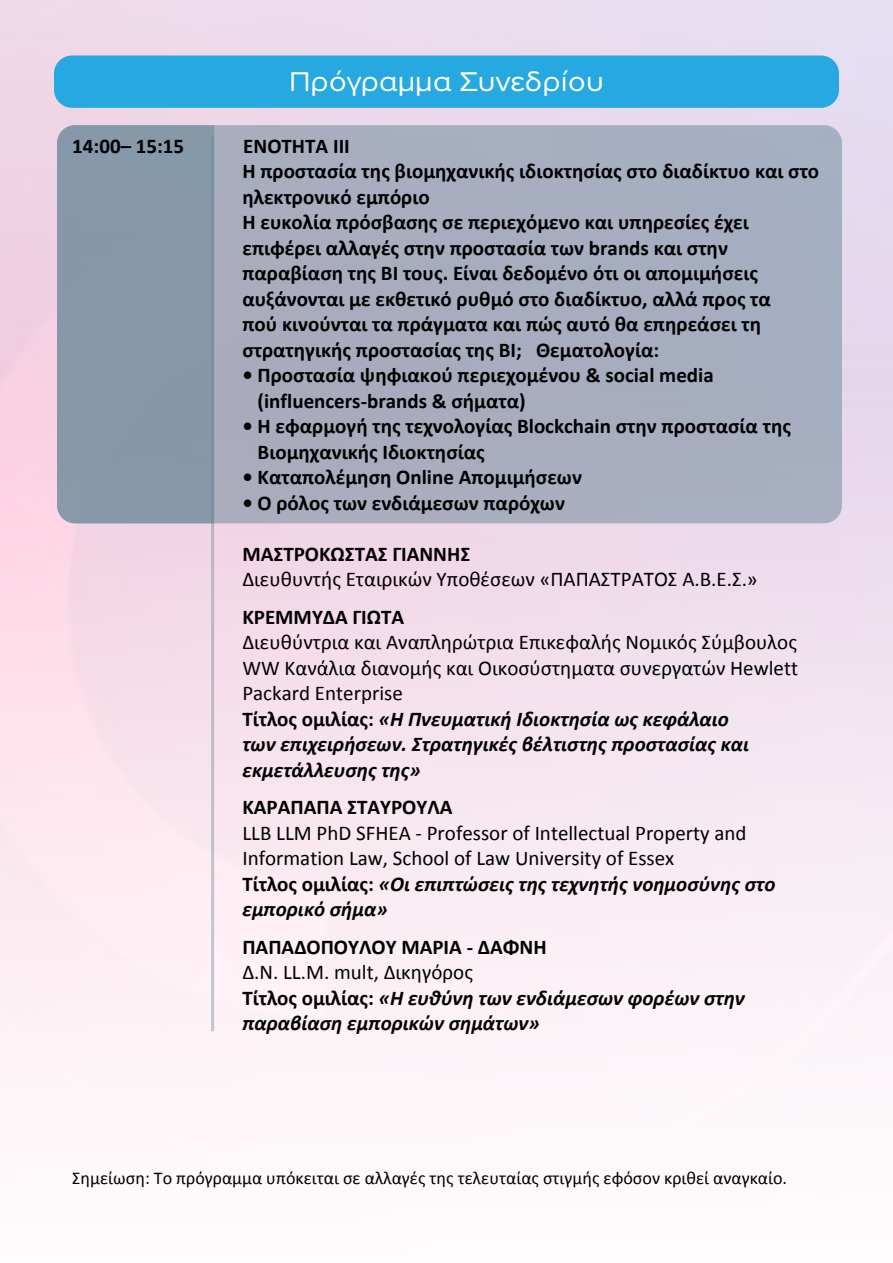
<style>
.page{position:relative;width:893px;height:1263px;background:#fff}
.page>*{position:absolute;margin:0;border:0;box-sizing:border-box;transform-origin:0 0}
.t1{font:28.8px "PF Grand Gothik Wide";color:#fff}
.t2{font:700 21px/25.5px "Calibri";color:#000}
.t3{font:21px/25.5px "Calibri";color:#000}
.t4{font:italic 700 21px/25.5px "Calibri";color:#000}
.t5{font:18px "Calibri";color:#000}
.s1{font-weight:700}
.s2{font-weight:700;font-style:italic}
.s3{font-weight:400;font-style:normal}
.s4{font-style:normal}
</style>
<div class="page">
<div style="left:0;top:540px;width:893px;height:723px;background:linear-gradient(to bottom,#f2d9e8,#fffefe)"></div>
<div style="left:0;top:0;width:893px;height:410px;background:#ebdaec"></div>
<div style="left:54px;top:56px;width:785px;height:52px;background:#26a8e0;border-radius:18px"></div>
<hr style="left:211px;top:135px;width:3px;height:896px;background:#648595">
<div style="left:57px;top:125px;width:785px;height:398px;background:#a7adbf;border-radius:18px"></div>
<div style="left:57px;top:125px;width:157px;height:398px;background:#8798a8"></div>
<h1 class="t1" style="left:289px;top:65px;width:316px">Πρόγραμμα Συνεδρίου</h1>
<p class="t2" style="left:72px;top:132px;width:113px">14:00– 15:15</p>
<p class="t2" style="left:242px;top:132px;width:578px">ΕΝΟΤΗΤΑ III<br>Η προστασία της βιομηχανικής ιδιοκτησίας στο διαδίκτυο και στο ηλεκτρονικό εμπόριο<br>Η ευκολία πρόσβασης σε περιεχόμενο και υπηρεσίες έχει επιφέρει αλλαγές στην προστασία των brands και στην παραβίαση της ΒΙ τους. Είναι δεδομένο ότι οι απομιμήσεις αυξάνονται με εκθετικό ρυθμό στο διαδίκτυο, αλλά προς τα<br>πού κινούνται τα πράγματα και πώς αυτό θα επηρεάσει τη στρατηγικής προστασίας της ΒΙ; Θεματολογία:</p>
<p class="t2" style="left:258px;top:362px;width:458px;text-indent:-15px">• Προστασία ψηφιακού περιεχομένου &amp; social media (influencers-brands &amp; σήματα)</p>
<p class="t2" style="left:258px;top:413px;width:535px;text-indent:-15px">• H εφαρμογή της τεχνολογίας Blockchain στην προστασία της<br>Βιομηχανικής Ιδιοκτησίας</p>
<p class="t2" style="left:242px;top:464px;width:341px">• Καταπολέμηση Online Απομιμήσεων</p>
<p class="t2" style="left:242px;top:489px;width:324px">• Ο ρόλος των ενδιάμεσων παρόχων</p>
<p class="t2" style="left:242px;top:540px;width:229px">ΜΑΣΤΡΟΚΏΣΤΑΣ ΓΙΆΝΝΗΣ</p>
<p class="t3" style="left:242px;top:566px;width:517px">Διευθυντής Εταιρικών Υποθέσεων «ΠΑΠΑΣΤΡΑΤΟΣ Α.Β.Ε.Σ.»</p>
<p class="t2" style="left:242px;top:603px;width:163px">ΚΡΕΜΜΥΔΆ ΓΙΏΤΑ</p>
<p class="t3" style="left:242px;top:629px;width:557px">Διευθύντρια και Αναπληρώτρια Επικεφαλής Νομικός Σύμβουλος WW Κανάλια διανομής και Οικοσύστηματα συνεργατών Hewlett Packard Enterprise<br><span class="s1">Τίτλος ομιλίας:</span> <span class="s2">«Η Πνευματική Ιδιοκτησία ως κεφάλαιο<br>των επιχειρήσεων. Στρατηγικές βέλτιστης προστασίας και εκμετάλλευσης της»</span></p>
<p class="t2" style="left:242px;top:794px;width:212px">ΚΑΡΑΠΑΠΆ ΣΤΑΥΡΟΎΛΑ</p>
<p class="t3" style="left:242px;top:819px;width:535px">LLB LLM PhD SFHEA - Professor of Intellectual Property and Information Law, School of Law University of Essex<br><span class="s1">Τίτλος ομιλίας:</span> <span class="s2">«Οι επιπτώσεις της τεχνητής νοημοσύνης στο εμπορικό σήμα»</span></p>
<p class="t2" style="left:242px;top:933px;width:306px">ΠΑΠΑΔΟΠΟΎΛΟΥ ΜΑΡΊΑ - ΔΆΦΝΗ</p>
<p class="t4" style="left:242px;top:959px;width:504px"><span class="s3">Δ.Ν. LL.M. mult, Δικηγόρος<br></span><span class="s4">Τίτλος ομιλίας:</span> «Η ευθύνη των ενδιάμεσων φορέων στην παραβίαση εμπορικών σημάτων»</p>
<p class="t5" style="left:72px;top:1166px;width:716px">Σημείωση: Το πρόγραμμα υπόκειται σε αλλαγές της τελευταίας στιγμής εφόσον κριθεί αναγκαίο.</p>
</div>
